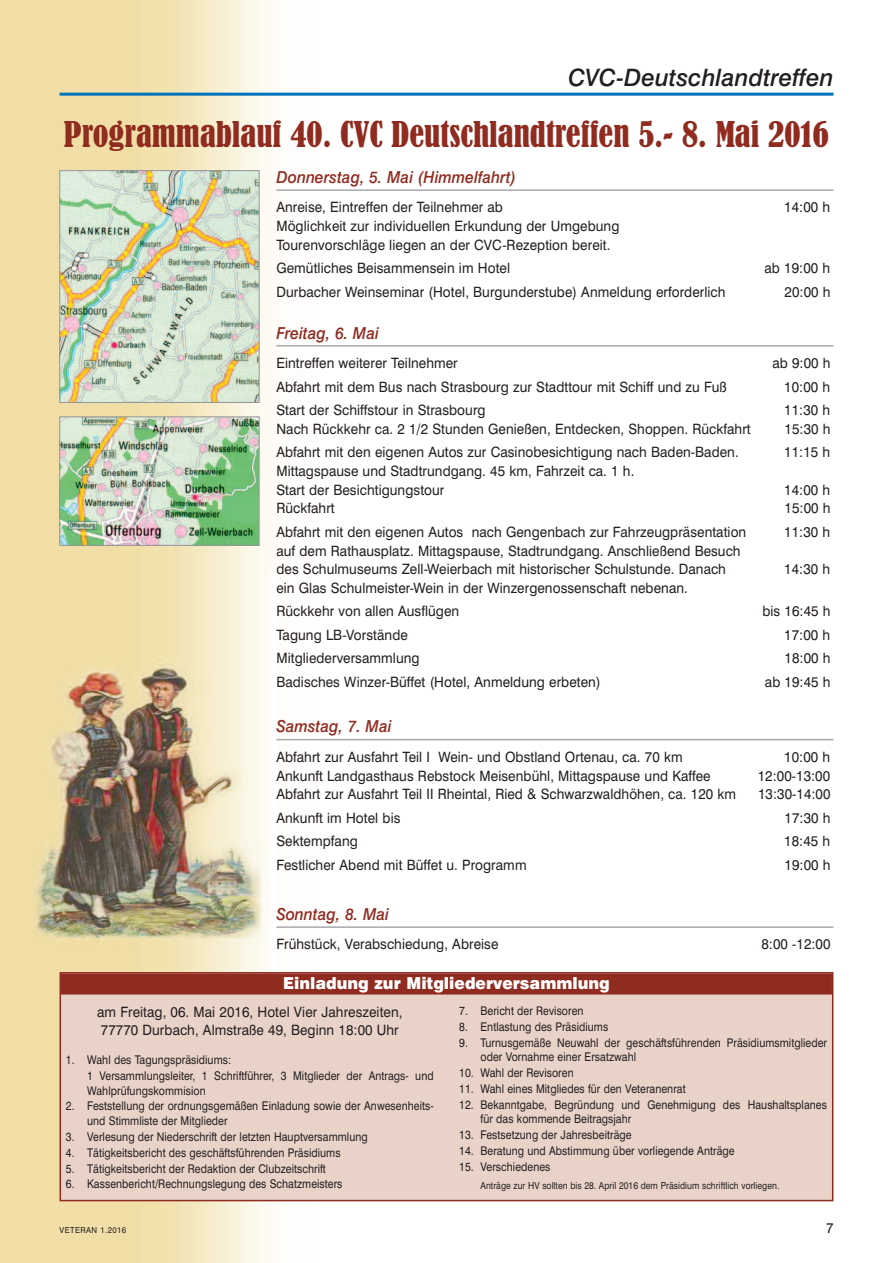
<style>
.page{position:relative;width:893px;height:1263px;background:#fff}
.page>*{position:absolute;margin:0;border:0;box-sizing:border-box;transform-origin:0 0}
.t1{font:condensed 33px "Bernard";color:#902b20}
.t2{font:italic 500 24px "Swiss 721 BT";color:#231f20}
.t3{font:italic 500 16.5px "Swiss 721 BT";color:#902b20;scale:.95 1}
.t4{font:900 16.5px "Swiss 721 BT";color:#fff;scale:.95 1}
.t5{font:14.25px/18.8px "Swiss 721 BT";letter-spacing:.005em;color:#231f20;scale:.95 1}
.t6{font:12px/14.4px "Swiss 721 BT";letter-spacing:.005em;color:#231f20;scale:.88 1}
.t7{font:9.75px "Swiss 721 BT";letter-spacing:.005em;color:#231f20;scale:.88 1}
.t8{font:8.25px "Swiss 721 BT";letter-spacing:.055em;color:#231f20;scale:.95 1}
</style>
<div class="page">
<img style="left:0;top:0;width:317px;height:1263px">
<hr style="left:60px;top:93px;width:773px;height:3px;background:#0072bc">
<hr style="left:276px;top:189px;width:557px;height:2px;background:#a8a9ad">
<hr style="left:276px;top:345px;width:557px;height:2px;background:#a8a9ad">
<hr style="left:276px;top:739px;width:557px;height:1px;background:#a8a9ad">
<hr style="left:276px;top:926px;width:557px;height:2px;background:#a8a9ad">
<div style="left:61px;top:973px;width:771px;height:227px;background:#e9d3c8"></div>
<div style="left:60px;top:972px;width:773px;height:229px;border:2px solid #902b20"></div>
<div style="left:61px;top:973px;width:771px;height:21px;background:#902b20"></div>
<img style="left:62px;top:172px;width:195px;height:229px">
<div style="left:60px;top:170px;width:199px;height:233px;border:1px solid #939598"></div>
<img style="left:62px;top:419px;width:195px;height:125px">
<div style="left:60px;top:417px;width:199px;height:129px;border:1px solid #939598"></div>
<h2 class="t2" style="left:568px;top:64px;width:267px">CVC-Deutschlandtreffen</h2>
<h1 class="t1" style="left:64px;top:116px;width:767px">Programmablauf 40. CVC Deutschlandtreffen 5.- 8. Mai 2016</h1>
<p class="t3" style="left:276px;top:168px;width:254px">Donnerstag, 5. Mai (Himmelfahrt)</p>
<p class="t5" style="left:276px;top:198px;width:240px">Anreise, Eintreffen der Teilnehmer ab</p>
<p class="t5" style="left:784px;top:198px;width:50px">14:00 h</p>
<p class="t5" style="left:276px;top:217px;width:363px">Möglichkeit zur individuellen Erkundung der Umgebung<br>Tourenvorschläge liegen an der CVC-Rezeption bereit.</p>
<p class="t5" style="left:276px;top:259px;width:247px">Gemütliches Beisammensein im Hotel</p>
<p class="t5" style="left:764px;top:259px;width:71px">ab 19:00 h</p>
<p class="t5" style="left:276px;top:282px;width:474px">Durbacher Weinseminar (Hotel, Burgunderstube) Anmeldung erforderlich</p>
<p class="t5" style="left:785px;top:282px;width:50px">20:00 h</p>
<p class="t3" style="left:276px;top:323px;width:110px">Freitag, 6. Mai</p>
<p class="t5" style="left:276px;top:354px;width:192px">Eintreffen weiterer Teilnehmer</p>
<p class="t5" style="left:772px;top:354px;width:63px">ab 9:00 h</p>
<p class="t5" style="left:276px;top:377px;width:476px">Abfahrt mit dem Bus nach Strasbourg zur Stadttour mit Schiff und zu Fuß</p>
<p class="t5" style="left:784px;top:377px;width:50px">10:00 h</p>
<p class="t5" style="left:276px;top:401px;width:222px">Start der Schiffstour in Strasbourg</p>
<p class="t5" style="left:784px;top:401px;width:50px">11:30 h</p>
<p class="t5" style="left:276px;top:419px;width:501px">Nach Rückkehr ca. 2 1/2 Stunden Genießen, Entdecken, Shoppen. Rückfahrt</p>
<p class="t5" style="left:785px;top:419px;width:50px">15:30 h</p>
<p class="t5" style="left:276px;top:443px;width:488px">Abfahrt mit den eigenen Autos zur Casinobesichtigung nach Baden-Baden.</p>
<p class="t5" style="left:784px;top:443px;width:50px">11:15 h</p>
<p class="t5" style="left:276px;top:462px;width:378px">Mittagspause und Stadtrundgang. 45 km, Fahrzeit ca. 1 h.<br>Start der Besichtigungstour</p>
<p class="t5" style="left:784px;top:480px;width:50px">14:00 h</p>
<p class="t5" style="left:276px;top:499px;width:63px">Rückfahrt</p>
<p class="t5" style="left:785px;top:499px;width:50px">15:00 h</p>
<p class="t5" style="left:276px;top:522px;width:496px">Abfahrt mit den eigenen Autos nach Gengenbach zur Fahrzeugpräsentation</p>
<p class="t5" style="left:784px;top:522px;width:50px">11:30 h</p>
<p class="t5" style="left:276px;top:541px;width:490px">auf dem Rathausplatz. Mittagspause, Stadtrundgang. Anschließend Besuch des Schulmuseums Zell-Weierbach mit historischer Schulstunde. Danach</p>
<p class="t5" style="left:784px;top:560px;width:50px">14:30 h</p>
<p class="t5" style="left:276px;top:576px;width:435px;line-height:23.4px">ein Glas Schulmeister-Wein in der Winzergenossenschaft nebenan.<br>Rückkehr von allen Ausflügen</p>
<p class="t5" style="left:762px;top:602px;width:73px">bis 16:45 h</p>
<p class="t5" style="left:276px;top:626px;width:140px">Tagung LB-Vorstände</p>
<p class="t5" style="left:784px;top:626px;width:50px">17:00 h</p>
<p class="t5" style="left:276px;top:649px;width:152px">Mitgliederversammlung</p>
<p class="t5" style="left:785px;top:649px;width:50px">18:00 h</p>
<p class="t5" style="left:276px;top:672px;width:343px">Badisches Winzer-Büffet (Hotel, Anmeldung erbeten)</p>
<p class="t5" style="left:765px;top:672px;width:71px">ab 19:45 h</p>
<p class="t3" style="left:276px;top:717px;width:123px">Samstag, 7. Mai</p>
<p class="t5" style="left:276px;top:747px;width:429px">Abfahrt zur Ausfahrt Teil I Wein- und Obstland Ortenau, ca. 70 km</p>
<p class="t5" style="left:784px;top:747px;width:50px">10:00 h</p>
<p class="t5" style="left:276px;top:766px;width:459px">Ankunft Landgasthaus Rebstock Meisenbühl, Mittagspause und Kaffee</p>
<p class="t5" style="left:758px;top:766px;width:78px">12:00-13:00</p>
<p class="t5" style="left:276px;top:785px;width:485px">Abfahrt zur Ausfahrt Teil II Rheintal, Ried &amp; Schwarzwaldhöhen, ca. 120 km</p>
<p class="t5" style="left:758px;top:785px;width:78px">13:30-14:00</p>
<p class="t5" style="left:276px;top:808px;width:132px">Ankunft im Hotel bis</p>
<p class="t5" style="left:785px;top:808px;width:50px">17:30 h</p>
<p class="t5" style="left:276px;top:832px;width:87px">Sektempfang</p>
<p class="t5" style="left:784px;top:832px;width:50px">18:45 h</p>
<p class="t5" style="left:276px;top:855px;width:265px">Festlicher Abend mit Büffet u. Programm</p>
<p class="t5" style="left:785px;top:855px;width:50px">19:00 h</p>
<p class="t3" style="left:276px;top:905px;width:120px">Sonntag, 8. Mai</p>
<p class="t5" style="left:276px;top:935px;width:235px">Frühstück, Verabschiedung, Abreise</p>
<p class="t5" style="left:761px;top:935px;width:74px">8:00 -12:00</p>
<p class="t4" style="left:283px;top:974px;width:345px">Einladung zur Mitgliederversammlung</p>
<p class="t5" style="left:97px;top:1002px;width:323px">am Freitag, 06. Mai 2016, Hotel Vier Jahreszeiten,<br>77770 Durbach, Almstraße 49, Beginn 18:00 Uhr</p>
<p class="t6" style="left:87px;top:1052px;width:395px;line-height:15.9px;text-indent:-21px">1. Wahl des Tagungspräsidiums:<br>1 Versammlungsleiter, 1 Schriftführer, 3 Mitglieder der Antrags- und</p>
<p class="t6" style="left:87px;top:1083px;width:136px">Wahlprüfungskommision</p>
<p class="t6" style="left:87px;top:1099px;width:395px;text-indent:-21px">2. Feststellung der ordnungsgemäßen Einladung sowie der Anwesenheits&shy;und Stimmliste der Mitglieder</p>
<p class="t6" style="left:66px;top:1129px;width:345px">3. Verlesung der Niederschrift der letzten Hauptversammlung</p>
<p class="t6" style="left:66px;top:1145px;width:314px">4. Tätigkeitsbericht des geschäftsführenden Präsidiums</p>
<p class="t6" style="left:66px;top:1161px;width:297px">5. Tätigkeitsbericht der Redaktion der Clubzeitschrift</p>
<p class="t6" style="left:66px;top:1177px;width:316px">6. Kassenbericht/Rechnungslegung des Schatzmeisters</p>
<p class="t6" style="left:459px;top:1003px;width:143px">7. Bericht der Revisoren</p>
<p class="t6" style="left:459px;top:1019px;width:171px">8. Entlastung des Präsidiums</p>
<p class="t6" style="left:480px;top:1035px;width:395px;text-indent:-21px">9. Turnusgemäße Neuwahl der geschäftsführenden Präsidiumsmitglieder oder Vornahme einer Ersatzwahl</p>
<p class="t6" style="left:459px;top:1065px;width:132px">10. Wahl der Revisoren</p>
<p class="t6" style="left:459px;top:1081px;width:259px">11. Wahl eines Mitgliedes für den Veteranenrat</p>
<p class="t6" style="left:480px;top:1097px;width:395px;text-indent:-21px">12. Bekanntgabe, Begründung und Genehmigung des Haushaltsplanes für das kommende Beitragsjahr</p>
<p class="t6" style="left:459px;top:1127px;width:197px">13. Festsetzung der Jahresbeiträge</p>
<p class="t6" style="left:459px;top:1143px;width:314px">14. Beratung und Abstimmung über vorliegende Anträge</p>
<p class="t6" style="left:459px;top:1159px;width:105px">15. Verschiedenes</p>
<p class="t7" style="left:480px;top:1180px;width:341px">Anträge zur HV sollten bis 28. April 2016 dem Präsidium schriftlich vorliegen.</p>
<p class="t8" style="left:60px;top:1226px;width:72px">VETERAN 1.2016</p>
<p class="t5" style="left:826px;top:1219px;width:9px">7</p>
</div>
